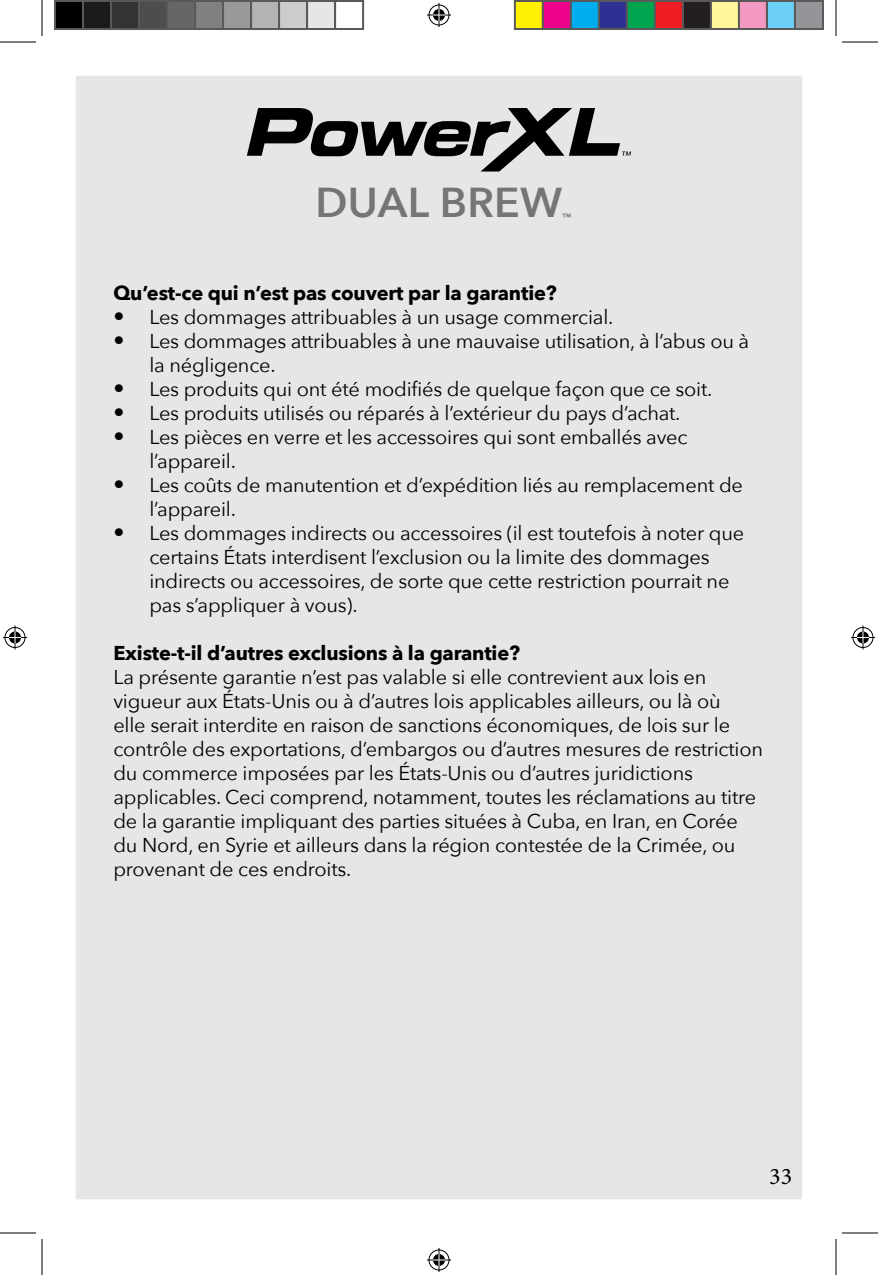
<style>
.page{position:relative;width:878px;height:1275px;background:#fff}
.page>*{position:absolute;margin:0;border:0;box-sizing:border-box;transform-origin:0 0}
.t1{font:600 41.6px "Avenir Next";letter-spacing:.01em;color:#757575}
.t2{font:24px "Minion Pro";color:#000}
.t3{font:20px/24px "Avenir Next";letter-spacing:-.01em;color:#000}
.t4{font:700 20px "Avenir Next";letter-spacing:-.01em;color:#000}
.t5{font:600 9.2px "Avenir Next";color:#7a7a7a}
.s1{font-family:"Helvetica Neue LT Std";font-weight:100;font-stretch:condensed;font-size:22px}
</style>
<div class="page">
<div style="left:76px;top:76px;width:726px;height:1123px;background:#e6e6e6"></div>
<svg style="left:247px;top:108px;width:384px;height:63px"></svg>
<hr style="left:0;top:42px;width:36px;height:1px;background:#000">
<hr style="left:842px;top:42px;width:36px;height:1px;background:#000">
<hr style="left:0;top:1232px;width:36px;height:1px;background:#000">
<hr style="left:842px;top:1232px;width:36px;height:1px;background:#000">
<hr style="left:42px;top:0;width:1px;height:36px;background:#000">
<hr style="left:42px;top:1239px;width:1px;height:36px;background:#000">
<hr style="left:835px;top:0;width:1px;height:36px;background:#000">
<hr style="left:835px;top:1239px;width:1px;height:36px;background:#000">
<svg style="left:427px;top:3px;width:24px;height:24px"></svg>
<svg style="left:427px;top:1248px;width:24px;height:24px"></svg>
<svg style="left:3px;top:625px;width:24px;height:24px"></svg>
<svg style="left:851px;top:625px;width:24px;height:24px"></svg>
<div style="left:55px;top:1px;width:28px;height:28px;background:#000"></div>
<div style="left:54px;top:0;width:30px;height:30px;border:2px solid #595959"></div>
<div style="left:83px;top:1px;width:28px;height:28px;background:#1a1a1a"></div>
<div style="left:82px;top:0;width:30px;height:30px;border:2px solid #595959"></div>
<div style="left:111px;top:1px;width:28px;height:28px;background:#333"></div>
<div style="left:110px;top:0;width:30px;height:30px;border:2px solid #595959"></div>
<div style="left:139px;top:1px;width:28px;height:28px;background:#4d4d4d"></div>
<div style="left:138px;top:0;width:30px;height:30px;border:2px solid #595959"></div>
<div style="left:167px;top:1px;width:28px;height:28px;background:#666"></div>
<div style="left:166px;top:0;width:30px;height:30px;border:2px solid #595959"></div>
<div style="left:195px;top:1px;width:28px;height:28px;background:#808080"></div>
<div style="left:194px;top:0;width:30px;height:30px;border:2px solid #595959"></div>
<div style="left:223px;top:1px;width:28px;height:28px;background:#999"></div>
<div style="left:222px;top:0;width:30px;height:30px;border:2px solid #595959"></div>
<div style="left:251px;top:1px;width:28px;height:28px;background:#b3b3b3"></div>
<div style="left:250px;top:0;width:30px;height:30px;border:2px solid #595959"></div>
<div style="left:279px;top:1px;width:28px;height:28px;background:#ccc"></div>
<div style="left:278px;top:0;width:30px;height:30px;border:2px solid #595959"></div>
<div style="left:307px;top:1px;width:28px;height:28px;background:#e6e6e6"></div>
<div style="left:306px;top:0;width:30px;height:30px;border:2px solid #595959"></div>
<div style="left:334px;top:0;width:30px;height:30px;border:2px solid #595959"></div>
<div style="left:515px;top:1px;width:28px;height:28px;background:#fff101"></div>
<div style="left:514px;top:0;width:30px;height:30px;border:2px solid #595959"></div>
<div style="left:543px;top:1px;width:28px;height:28px;background:#ed028c"></div>
<div style="left:542px;top:0;width:30px;height:30px;border:2px solid #595959"></div>
<div style="left:571px;top:1px;width:28px;height:28px;background:#00aeef"></div>
<div style="left:570px;top:0;width:30px;height:30px;border:2px solid #595959"></div>
<div style="left:599px;top:1px;width:28px;height:28px;background:#2e3092"></div>
<div style="left:598px;top:0;width:30px;height:30px;border:2px solid #595959"></div>
<div style="left:627px;top:1px;width:28px;height:28px;background:#00a54f"></div>
<div style="left:626px;top:0;width:30px;height:30px;border:2px solid #595959"></div>
<div style="left:655px;top:1px;width:28px;height:28px;background:#ee1d23"></div>
<div style="left:654px;top:0;width:30px;height:30px;border:2px solid #595959"></div>
<div style="left:683px;top:1px;width:28px;height:28px;background:#231f20"></div>
<div style="left:682px;top:0;width:30px;height:30px;border:2px solid #595959"></div>
<div style="left:711px;top:1px;width:28px;height:28px;background:#fff79a"></div>
<div style="left:710px;top:0;width:30px;height:30px;border:2px solid #595959"></div>
<div style="left:739px;top:1px;width:28px;height:28px;background:#f499c2"></div>
<div style="left:738px;top:0;width:30px;height:30px;border:2px solid #595959"></div>
<div style="left:767px;top:1px;width:28px;height:28px;background:#6bcff6"></div>
<div style="left:766px;top:0;width:30px;height:30px;border:2px solid #595959"></div>
<div style="left:795px;top:1px;width:28px;height:28px;background:#939598"></div>
<div style="left:794px;top:0;width:30px;height:30px;border:2px solid #595959"></div>
<h1 class="t1" style="left:315px;top:166px;width:249px">DUAL BREW</h1>
<p class="t5" style="left:562px;top:209px;width:11px">™</p>
<p class="t4" style="left:113px;top:276px;width:445px">Qu’est-ce qui n’est pas couvert par la garantie?</p>
<p class="t3" style="left:113px;top:304px;width:501px"><span class="s1">•</span> Les dommages attribuables à un usage commercial.</p>
<p class="t3" style="left:149px;top:328px;width:601px;text-indent:-36px"><span class="s1">•</span> Les dommages attribuables à une mauvaise utilisation, à l’abus ou à la négligence.</p>
<p class="t3" style="left:113px;top:376px;width:600px"><span class="s1">•</span> Les produits qui ont été modifiés de quelque façon que ce soit.</p>
<p class="t3" style="left:113px;top:400px;width:568px"><span class="s1">•</span> Les produits utilisés ou réparés à l’extérieur du pays d’achat.</p>
<p class="t3" style="left:149px;top:424px;width:539px;text-indent:-36px"><span class="s1">•</span> Les pièces en verre et les accessoires qui sont emballés avec l’appareil.</p>
<p class="t3" style="left:149px;top:472px;width:595px;text-indent:-36px"><span class="s1">•</span> Les coûts de manutention et d’expédition liés au remplacement de l’appareil.</p>
<p class="t3" style="left:149px;top:520px;width:596px;text-indent:-36px"><span class="s1">•</span> Les dommages indirects ou accessoires (il est toutefois à noter que certains États interdisent l’exclusion ou la limite des dommages indirects ou accessoires, de sorte que cette restriction pourrait ne pas s’appliquer à vous).</p>
<p class="t4" style="left:113px;top:636px;width:408px">Existe-t-il d’autres exclusions à la garantie?</p>
<p class="t3" style="left:113px;top:664px;width:651px">La présente garantie n’est pas valable si elle contrevient aux lois en vigueur aux États-Unis ou à d’autres lois applicables ailleurs, ou là où<br>elle serait interdite en raison de sanctions économiques, de lois sur le contrôle des exportations, d’embargos ou d’autres mesures de restriction du commerce imposées par les États-Unis ou d’autres juridictions applicables. Ceci comprend, notamment, toutes les réclamations au titre de la garantie impliquant des parties situées à Cuba, en Iran, en Corée du Nord, en Syrie et ailleurs dans la région contestée de la Crimée, ou provenant de ces endroits.</p>
<p class="t2" style="left:769px;top:1160px;width:25px">33</p>
</div>
